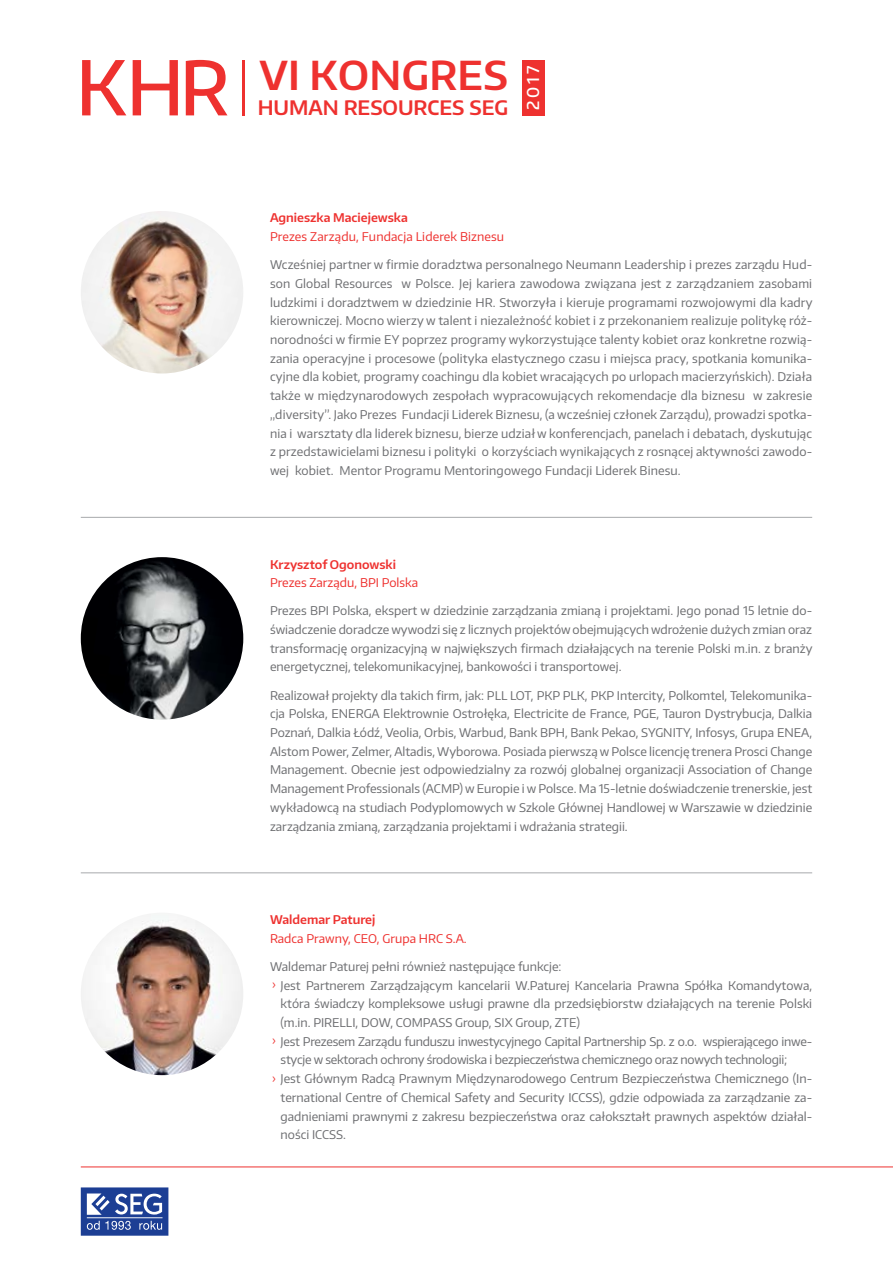
<style>
.page{position:relative;width:893px;height:1263px;background:#fff}
.page>*{position:absolute;margin:0;border:0;box-sizing:border-box;transform-origin:0 0}
.t1{font:500 74.85px "Encode Sans";color:#ee312f}
.t2{font:600 39.9px "Encode Sans";letter-spacing:.01em;color:#ee312f}
.t3{font:600 19.95px "Encode Sans";color:#ee312f}
.t4{font:500 16.35px "Encode Sans";color:#fff}
.t5{font:12px/18.8px "Encode Sans";color:#6d6e71;text-align:justify}
.t6{font:12px "Encode Sans";letter-spacing:-.02em;color:#6d6e71}
.t7{font:12px "Encode Sans";color:#ee312f}
.t8{font:600 12px "Encode Sans";color:#ee312f}
.s1{font-size:73.95px}
.s2{font-size:10.5px;color:#ee312f}
</style>
<div class="page">
<hr style="left:242px;top:60px;width:3px;height:55px;background:#ee312f">
<div style="left:522px;top:60px;width:22px;height:55px;background:#ee312f"></div>
<svg style="left:81px;top:1187px;width:87px;height:49px;background:#506aac"></svg>
<hr style="left:81px;top:1166px;width:812px;height:1px;background:#ee312f">
<hr style="left:81px;top:517px;width:731px;height:1px;background:#a7a9ac">
<hr style="left:81px;top:872px;width:731px;height:1px;background:#a7a9ac">
<img style="left:81px;top:211px;width:162px;height:162px;border-radius:81px">
<img style="left:81px;top:557px;width:162px;height:163px;border-radius:81px">
<img style="left:81px;top:913px;width:162px;height:162px;border-radius:81px">
<h1 class="t1" style="left:76px;top:38px;width:155px">KH<span class="s1">R</span></h1>
<h2 class="t2" style="left:259px;top:49px;width:250px">VI KONGRES</h2>
<h3 class="t4" style="left:522px;top:110px;width:47px;rotate:-90deg">2017</h3>
<h3 class="t3" style="left:258px;top:95px;width:252px">HUMAN RESOURCES SEG</h3>
<p class="t8" style="left:270px;top:210px;width:139px">Agnieszka Maciejewska</p>
<p class="t7" style="left:270px;top:229px;width:236px">Prezes Zarządu, Fundacja Liderek Biznesu</p>
<p class="t5" style="left:270px;top:255px;width:544px">Wcześniej partner w firmie doradztwa personalnego Neumann Leadership i prezes zarządu Hud&shy;son Global Resources w Polsce. Jej kariera zawodowa związana jest z zarządzaniem zasobami ludzkimi i doradztwem w dziedzinie HR. Stworzyła i kieruje programami rozwojowymi dla kadry kierowniczej. Mocno wierzy w talent i niezależność kobiet i z przekonaniem realizuje politykę róż&shy;norodności w firmie EY poprzez programy wykorzystujące talenty kobiet oraz konkretne rozwią&shy;zania operacyjne i procesowe (polityka elastycznego czasu i miejsca pracy, spotkania komunika&shy;cyjne dla kobiet, programy coachingu dla kobiet wracających po urlopach macierzyńskich). Działa także w międzynarodowych zespołach wypracowujących rekomendacje dla biznesu w zakresie „diversity”. Jako Prezes Fundacji Liderek Biznesu, (a wcześniej członek Zarządu), prowadzi spotka&shy;nia i warsztaty dla liderek biznesu, bierze udział w konferencjach, panelach i debatach, dyskutując z przedstawicielami biznesu i polityki o korzyściach wynikających z rosnącej aktywności zawodo&shy;wej kobiet. Mentor Programu Mentoringowego Fundacji Liderek Binesu.</p>
<p class="t8" style="left:270px;top:556px;width:127px">Krzysztof Ogonowski</p>
<p class="t7" style="left:270px;top:575px;width:150px">Prezes Zarządu, BPI Polska</p>
<p class="t5" style="left:270px;top:601px;width:544px">Prezes BPI Polska, ekspert w dziedzinie zarządzania zmianą i projektami. Jego ponad 15 letnie do&shy;świadczenie doradcze wywodzi się z licznych projektów obejmujących wdrożenie dużych zmian oraz transformację organizacyjną w największych firmach działających na terenie Polski m.in. z branży energetycznej, telekomunikacyjnej, bankowości i transportowej.</p>
<p class="t5" style="left:270px;top:685px;width:544px">Realizował projekty dla takich firm, jak: PLL LOT, PKP PLK, PKP Intercity, Polkomtel, Telekomunika&shy;cja Polska, ENERGA Elektrownie Ostrołęka, Electricite de France, PGE, Tauron Dystrybucja, Dalkia Poznań, Dalkia Łódź, Veolia, Orbis, Warbud, Bank BPH, Bank Pekao, SYGNITY, Infosys, Grupa ENEA, Alstom Power, Zelmer, Altadis, Wyborowa. Posiada pierwszą w Polsce licencję trenera Prosci Change Management. Obecnie jest odpowiedzialny za rozwój globalnej organizacji Association of Change Management Professionals (ACMP) w Europie i w Polsce. Ma 15-letnie doświadczenie trenerskie, jest wykładowcą na studiach Podyplomowych w Szkole Głównej Handlowej w Warszawie w dziedzinie zarządzania zmianą, zarządzania projektami i wdrażania strategii.</p>
<p class="t8" style="left:270px;top:912px;width:107px">Waldemar Paturej</p>
<p class="t7" style="left:270px;top:930px;width:198px">Radca Prawny, CEO, Grupa HRC S.A.</p>
<p class="t5" style="left:270px;top:956px;width:293px">Waldemar Paturej pełni również następujące funkcje:</p>
<p class="t5" style="left:272px;top:975px;width:542px"><span class="s2">›</span> Jest Partnerem Zarządzającym kancelarii W.Paturej Kancelaria Prawna Spółka Komandytowa,</p>
<p class="t5" style="left:281px;top:994px;width:533px">która świadczy kompleksowe usługi prawne dla przedsiębiorstw działających na terenie Polski</p>
<p class="t5" style="left:281px;top:1013px;width:301px">(m.in. PIRELLI, DOW, COMPASS Group, SIX Group, ZTE)</p>
<p class="t6" style="left:272px;top:1033px;width:542px"><span class="s2">›</span> Jest Prezesem Zarządu funduszu inwestycyjnego Capital Partnership Sp. z o.o. wspierającego inwe-</p>
<p class="t6" style="left:281px;top:1052px;width:508px">stycje w sektorach ochrony środowiska i bezpieczeństwa chemicznego oraz nowych technologii;</p>
<p class="t5" style="left:272px;top:1069px;width:541px"><span class="s2">›</span> Jest Głównym Radcą Prawnym Międzynarodowego Centrum Bezpieczeństwa Chemicznego (In-</p>
<p class="t5" style="left:281px;top:1087px;width:533px">ternational Centre of Chemical Safety and Security ICCSS), gdzie odpowiada za zarządzanie za-</p>
<p class="t5" style="left:281px;top:1106px;width:533px">gadnieniami prawnymi z zakresu bezpieczeństwa oraz całokształt prawnych aspektów działal-</p>
<p class="t5" style="left:281px;top:1125px;width:67px">ności ICCSS.</p>
</div>
